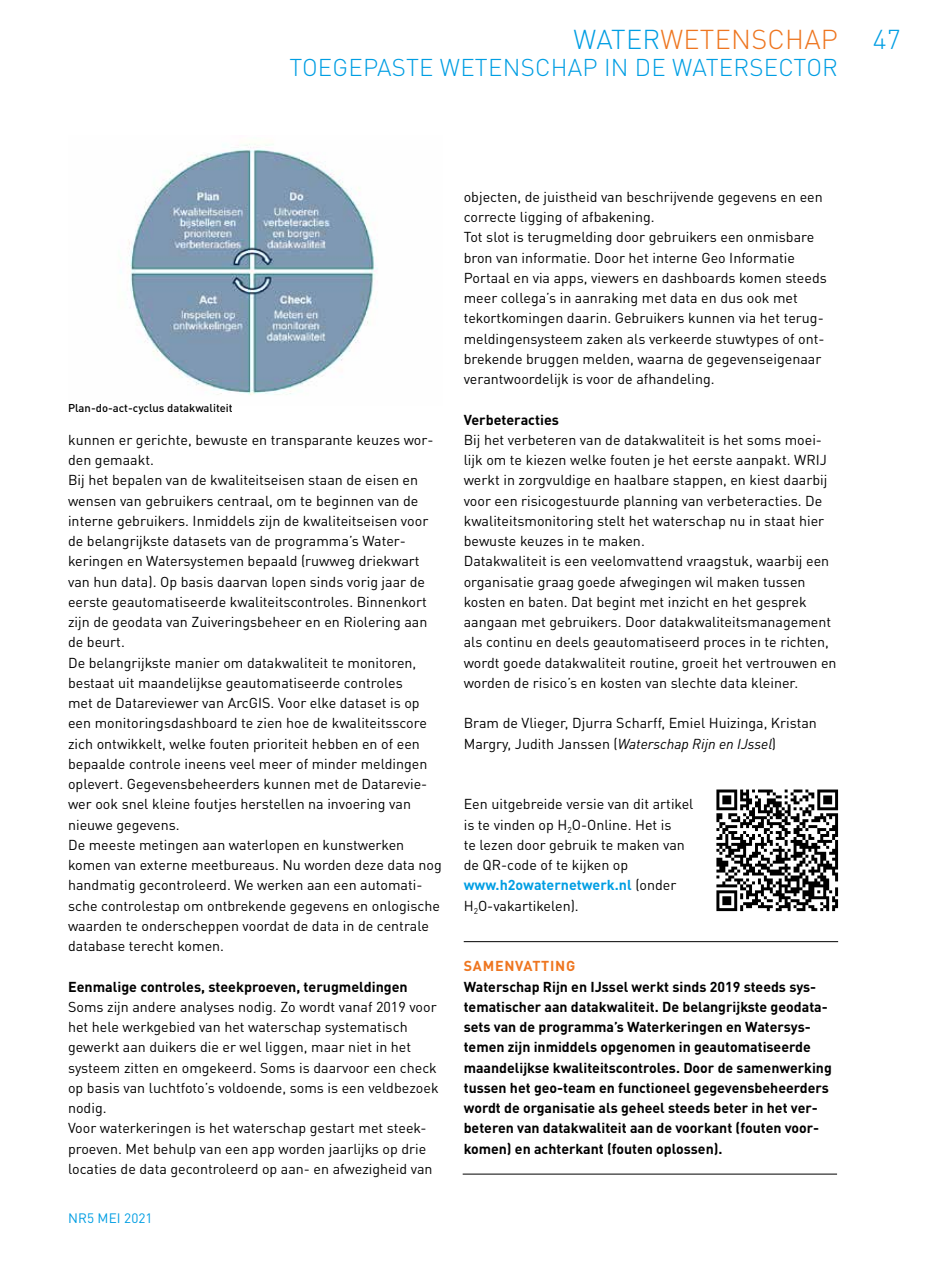
<style>
.page{position:relative;width:936px;height:1263px;background:#fff}
.page>*{position:absolute;margin:0;border:0;box-sizing:border-box;transform-origin:0 0}
.t1{font:300 27px "DIN Pro";letter-spacing:.01em;color:#ee7620}
.t2{font:300 27px "DIN Pro";color:#009ee3}
.t3{font:300 24px "DIN Pro";letter-spacing:.01em;color:#009ee3}
.t4{font:14.25px/20.2px "DIN Pro";color:#000}
.t5{font:700 14.25px/20.2px "DIN Pro";color:#000}
.t6{font:700 14.25px "DIN Pro";letter-spacing:.05em;color:#ee7620}
.t7{font:13.5px "DIN Pro";letter-spacing:.01em;color:#009ee3}
.t8{font:500 11.25px "DIN Pro";color:#000}
.s1{color:#009ee3}
.s2{font-style:italic}
.s3{font-weight:700;color:#009ee3}
</style>
<div class="page">
<hr style="left:462px;top:1174px;width:375px;height:1px;background:#000">
<hr style="left:463px;top:941px;width:375px;height:1px;background:#000">
<svg style="left:716px;top:789px;width:122px;height:122px"></svg>
<img style="left:120px;top:143px;width:258px;height:252px">
<h1 class="t1" style="left:573px;top:18px;width:266px"><span class="s1">WATER</span>WETENSCHAP</h1>
<h2 class="t3" style="left:289px;top:49px;width:550px">TOEGEPASTE WETENSCHAP IN DE WATERSECTOR</h2>
<h1 class="t2" style="left:872px;top:18px;width:29px">47</h1>
<p class="t8" style="left:68px;top:399px;width:166px">Plan-do-act-cyclus datakwaliteit</p>
<p class="t4" style="left:68px;top:428px;width:375px">kunnen er gerichte, bewuste en transparante keuzes wor&shy;den gemaakt.<br>Bij het bepalen van de kwaliteitseisen staan de eisen en wensen van gebruikers centraal, om te beginnen van de interne gebruikers. Inmiddels zijn de kwaliteitseisen voor de belangrijkste datasets van de programma’s Water&shy;keringen en Watersystemen bepaald (ruwweg driekwart van hun data). Op basis daarvan lopen sinds vorig jaar de eerste geautomatiseerde kwaliteitscontroles. Binnenkort zijn de geodata van Zuiveringsbeheer en en Riolering aan de beurt.<br>De belangrijkste manier om datakwaliteit te monitoren, bestaat uit maandelijkse geautomatiseerde controles<br>met de Datareviewer van ArcGIS. Voor elke dataset is op een monitoringsdashboard te zien hoe de kwaliteitsscore zich ontwikkelt, welke fouten prioriteit hebben en of een bepaalde controle ineens veel meer of minder meldingen oplevert. Gegevensbeheerders kunnen met de Datarevie&shy;wer ook snel kleine foutjes herstellen na invoering van nieuwe gegevens.<br>De meeste metingen aan waterlopen en kunstwerken komen van externe meetbureaus. Nu worden deze data nog handmatig gecontroleerd. We werken aan een automati&shy;sche controlestap om ontbrekende gegevens en onlogische waarden te onderscheppen voordat de data in de centrale database terecht komen.</p>
<p class="t5" style="left:68px;top:975px;width:341px">Eenmalige controles, steekproeven, terugmeldingen</p>
<p class="t4" style="left:68px;top:995px;width:372px">Soms zijn andere analyses nodig. Zo wordt vanaf 2019 voor het hele werkgebied van het waterschap systematisch gewerkt aan duikers die er wel liggen, maar niet in het systeem zitten en omgekeerd. Soms is daarvoor een check op basis van luchtfoto’s voldoende, soms is een veldbezoek nodig.<br>Voor waterkeringen is het waterschap gestart met steek&shy;proeven. Met behulp van een app worden jaarlijks op drie locaties de data gecontroleerd op aan- en afwezigheid van</p>
<p class="t7" style="left:68px;top:1208px;width:86px">NR5 MEI 2021</p>
<p class="t4" style="left:463px;top:185px;width:364px">objecten, de juistheid van beschrijvende gegevens en een correcte ligging of afbakening.<br>Tot slot is terugmelding door gebruikers een onmisbare bron van informatie. Door het interne Geo Informatie Portaal en via apps, viewers en dashboards komen steeds meer collega’s in aanraking met data en dus ook met tekortkomingen daarin. Gebruikers kunnen via het terug&shy;meldingensysteem zaken als verkeerde stuwtypes of ont&shy;brekende bruggen melden, waarna de gegevenseigenaar verantwoordelijk is voor de afhandeling.</p>
<p class="t5" style="left:463px;top:408px;width:97px">Verbeteracties</p>
<p class="t4" style="left:463px;top:428px;width:374px">Bij het verbeteren van de datakwaliteit is het soms moei&shy;lijk om te kiezen welke fouten je het eerste aanpakt. WRIJ werkt in zorgvuldige en haalbare stappen, en kiest daarbij voor een risicogestuurde planning van verbeteracties. De kwaliteitsmonitoring stelt het waterschap nu in staat hier bewuste keuzes in te maken.<br>Datakwaliteit is een veelomvattend vraagstuk, waarbij een organisatie graag goede afwegingen wil maken tussen kosten en baten. Dat begint met inzicht en het gesprek aangaan met gebruikers. Door datakwaliteitsmanagement als continu en deels geautomatiseerd proces in te richten, wordt goede datakwaliteit routine, groeit het vertrouwen en worden de risico’s en kosten van slechte data kleiner.</p>
<p class="t4" style="left:463px;top:712px;width:355px">Bram de Vlieger, Djurra Scharff, Emiel Huizinga, Kristan<br>Margry, Judith Janssen (<span class="s2">Waterschap Rijn en IJssel</span>)</p>
<p class="t4" style="left:463px;top:793px;width:231px">Een uitgebreide versie van dit artikel is te vinden op H<sub>2</sub>O-Online. Het is<br>te lezen door gebruik te maken van de QR-code of te kijken op <span class="s3">www.h2owaternetwerk.nl</span> (onder<br>H<sub>2</sub>O-vakartikelen).</p>
<p class="t6" style="left:464px;top:954px;width:113px">SAMENVATTING</p>
<p class="t5" style="left:463px;top:975px;width:369px">Waterschap Rijn en IJssel werkt sinds 2019 steeds sys&shy;tematischer aan datakwaliteit. De belangrijkste geodata&shy;sets van de programma’s Waterkeringen en Watersys&shy;temen zijn inmiddels opgenomen in geautomatiseerde maandelijkse kwaliteitscontroles. Door de samenwerking tussen het geo-team en functioneel gegevensbeheerders wordt de organisatie als geheel steeds beter in het ver&shy;beteren van datakwaliteit aan de voorkant (fouten voor&shy;komen) en achterkant (fouten oplossen).</p>
</div>
